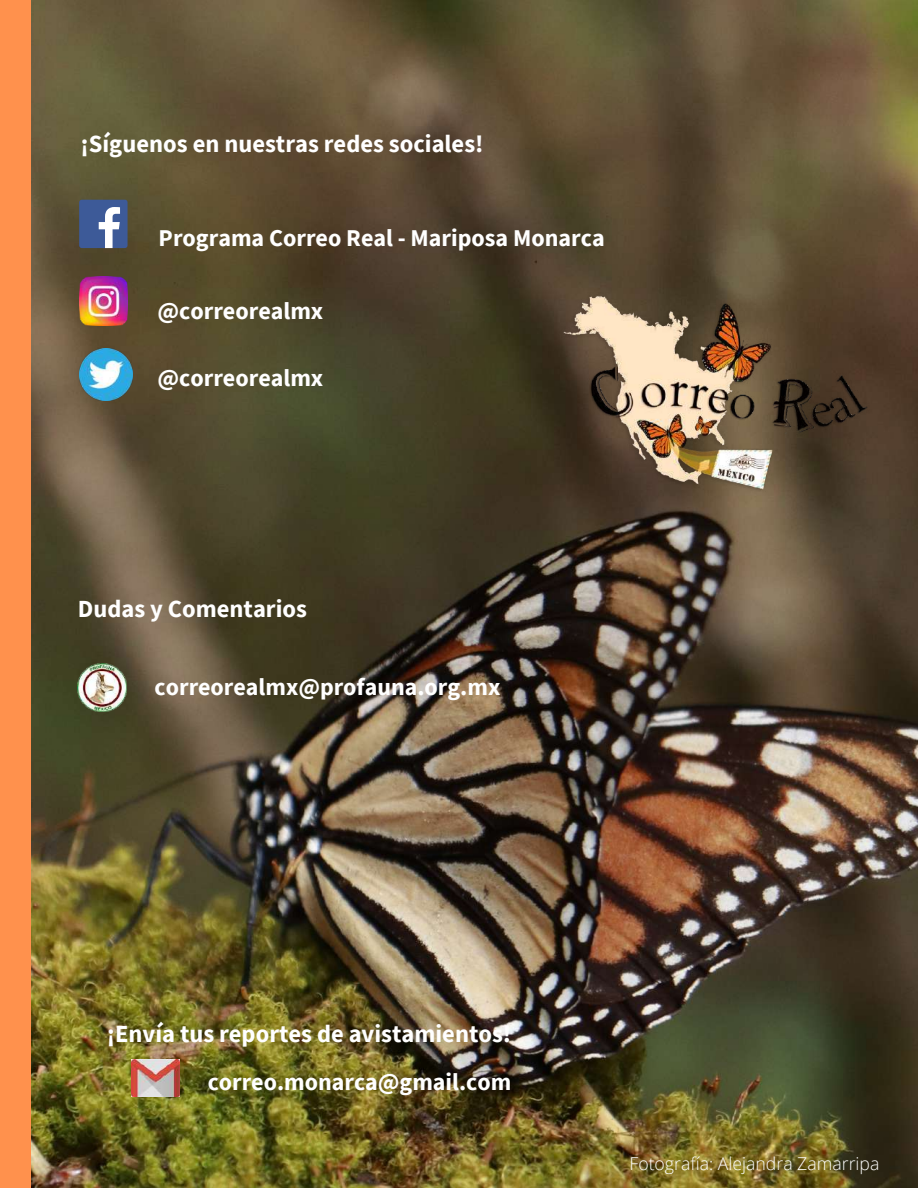
<style>
.page{position:relative;width:918px;height:1188px;background:#fff}
.page>*{position:absolute;margin:0;border:0;box-sizing:border-box;transform-origin:0 0}
.t1{font:700 24.6px "Source Sans Pro";color:#fff}
.t2{font:700 24px "Source Sans Pro";color:#fff}
.t3{font:300 17.7px "Open Sans";color:#fff}
</style>
<div class="page">
<img style="left:30px;top:0;width:888px;height:1188px">
<div style="left:79px;top:200px;width:49px;height:48px;background:#3d5a98;border-radius:3px"></div>
<svg style="left:99px;top:207px;width:21px;height:41px"></svg>
<img style="left:79px;top:277px;width:49px;height:48px">
<img style="left:559px;top:293px;width:314px;height:199px">
<div style="left:0;top:0;width:30px;height:1188px;background:#ff914d"></div>
<img style="left:132px;top:1059px;width:48px;height:37px">
<img style="left:78px;top:663px;width:48px;height:48px">
<img style="left:79px;top:348px;width:53px;height:53px">
<p class="t1" style="left:81px;top:128px;width:405px">¡Síguenos en nuestras redes sociales!</p>
<p class="t2" style="left:159px;top:222px;width:448px">Programa Correo Real - Mariposa Monarca</p>
<p class="t2" style="left:157px;top:295px;width:167px">@correorealmx</p>
<p class="t2" style="left:157px;top:362px;width:167px">@correorealmx</p>
<p class="t1" style="left:78px;top:593px;width:231px">Dudas y Comentarios</p>
<p class="t2" style="left:155px;top:672px;width:347px">correorealmx@profauna.org.mx</p>
<p class="t1" style="left:107px;top:1017px;width:406px">¡Envía tus reportes de avistamientos!</p>
<p class="t2" style="left:208px;top:1066px;width:305px">correo.monarca@gmail.com</p>
<p class="t3" style="left:629px;top:1151px;width:252px">Fotografía: Alejandra Zamarripa</p>
</div>
